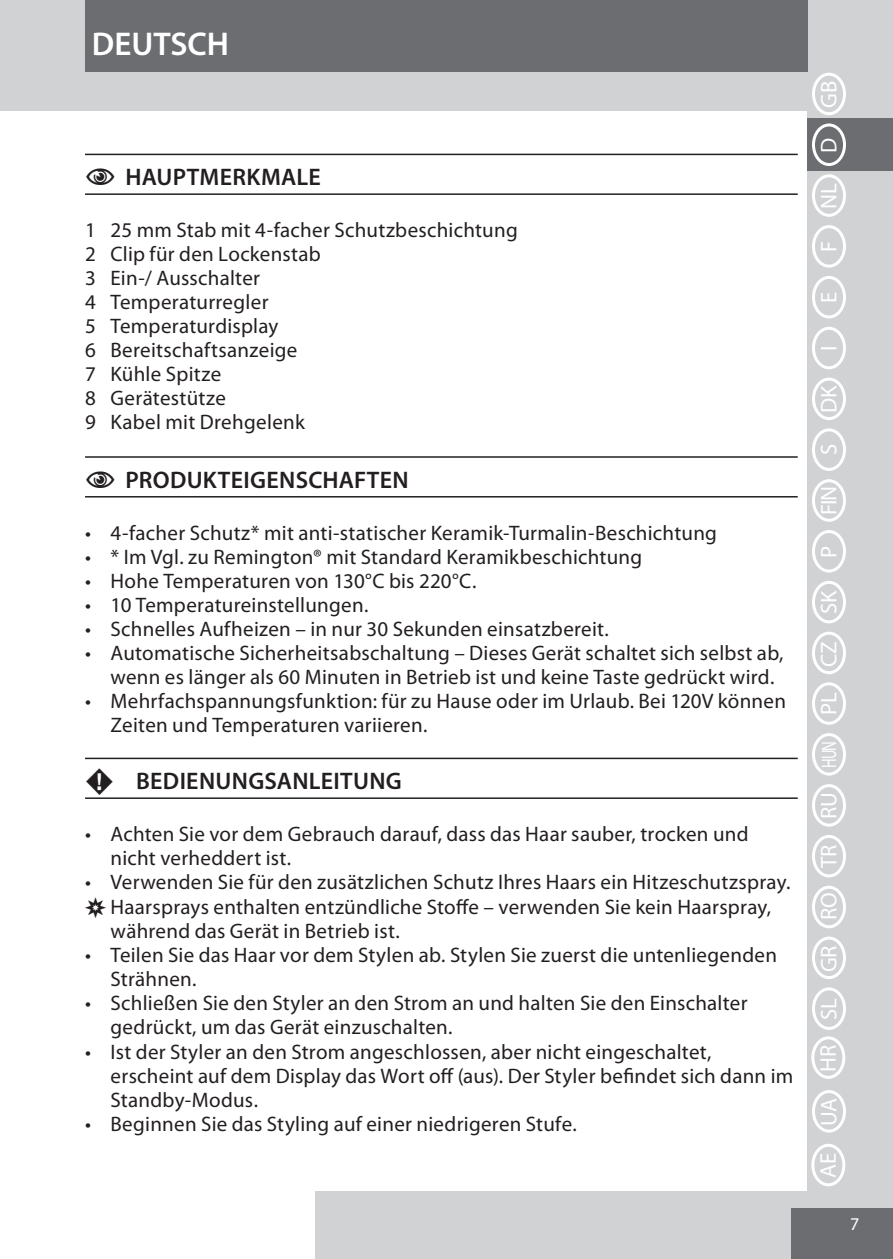
<style>
.page{position:relative;width:893px;height:1259px;background:#fff}
.page>*{position:absolute;margin:0;border:0;box-sizing:border-box;transform-origin:0 0}
.t1{font:600 33px "Myriad Pro";color:#fff}
.t2{font:600 24px "Myriad Pro";letter-spacing:.015em;color:#231f20}
.t3{font:22.8px "Myriad Pro";color:#fff}
.t4{font:21px/24px "Myriad Pro";letter-spacing:.01em;color:#231f20}
.t5{font:21px "Myriad Pro";color:#fff;scale:.7 1}
.t6{font:18px "Myriad Pro";color:#fff}
.s1{font-family:"Myriad Points";font-weight:400}
.s2{font-family:"Myriad Graphics"}
.s3{font-size:22.8px}
</style>
<div class="page">
<div style="left:315px;top:1191px;width:578px;height:68px;background:#d1d2d4"></div>
<div style="left:791px;top:1208px;width:102px;height:51px;background:#6c6d70"></div>
<div style="left:0;top:0;width:893px;height:111px;background:#d1d2d4"></div>
<div style="left:85px;top:0;width:723px;height:72px;background:#6c6d70"></div>
<div style="left:808px;top:90px;width:85px;height:1111px;background:#d1d2d4"></div>
<hr style="left:85px;top:154px;width:713px;height:1px;background:#231f20">
<hr style="left:85px;top:193px;width:713px;height:2px;background:#231f20">
<hr style="left:85px;top:456px;width:713px;height:2px;background:#231f20">
<hr style="left:85px;top:496px;width:713px;height:1px;background:#231f20">
<hr style="left:85px;top:757px;width:713px;height:2px;background:#231f20">
<hr style="left:85px;top:797px;width:713px;height:2px;background:#231f20">
<div style="left:808px;top:118px;width:85px;height:53px;background:#6c6d70"></div>
<div style="left:812px;top:73px;width:34px;height:42px;border:3px solid #fff;border-radius:50%"></div>
<div style="left:812px;top:123px;width:34px;height:43px;border:3px solid #fff;border-radius:50%"></div>
<div style="left:812px;top:174px;width:34px;height:43px;border:3px solid #fff;border-radius:50%"></div>
<div style="left:812px;top:225px;width:34px;height:43px;border:3px solid #fff;border-radius:50%"></div>
<div style="left:812px;top:276px;width:34px;height:42px;border:3px solid #fff;border-radius:50%"></div>
<div style="left:812px;top:327px;width:34px;height:42px;border:3px solid #fff;border-radius:50%"></div>
<div style="left:812px;top:377px;width:34px;height:43px;border:3px solid #fff;border-radius:50%"></div>
<div style="left:812px;top:428px;width:34px;height:43px;border:3px solid #fff;border-radius:50%"></div>
<div style="left:812px;top:479px;width:34px;height:43px;border:3px solid #fff;border-radius:50%"></div>
<div style="left:812px;top:530px;width:34px;height:42px;border:3px solid #fff;border-radius:50%"></div>
<div style="left:812px;top:581px;width:34px;height:42px;border:3px solid #fff;border-radius:50%"></div>
<div style="left:812px;top:631px;width:34px;height:43px;border:3px solid #fff;border-radius:50%"></div>
<div style="left:812px;top:733px;width:34px;height:42px;border:3px solid #fff;border-radius:50%"></div>
<div style="left:812px;top:682px;width:34px;height:43px;border:3px solid #fff;border-radius:50%"></div>
<div style="left:812px;top:784px;width:34px;height:42px;border:3px solid #fff;border-radius:50%"></div>
<div style="left:812px;top:835px;width:34px;height:42px;border:3px solid #fff;border-radius:50%"></div>
<div style="left:812px;top:885px;width:34px;height:43px;border:3px solid #fff;border-radius:50%"></div>
<div style="left:812px;top:936px;width:34px;height:43px;border:3px solid #fff;border-radius:50%"></div>
<div style="left:812px;top:987px;width:34px;height:43px;border:3px solid #fff;border-radius:50%"></div>
<div style="left:811px;top:1143px;width:34px;height:43px;border:3px solid #fff;border-radius:50%"></div>
<div style="left:811px;top:1036px;width:34px;height:43px;border:3px solid #fff;border-radius:50%"></div>
<div style="left:812px;top:1090px;width:34px;height:42px;border:3px solid #fff;border-radius:50%"></div>
<h1 class="t1" style="left:92px;top:23px;width:139px">DEUTSCH</h1>
<p class="t2" style="left:85px;top:162px;width:237px"><span class="s1">C</span> HAUPTMERKMALE</p>
<p class="t4" style="left:85px;top:218px;width:434px">1 25 mm Stab mit 4-facher Schutzbeschichtung<br>2 Clip für den Lockenstab<br>3 Ein-/ Ausschalter<br>4 Temperaturregler<br>5 Temperaturdisplay<br>6 Bereitschaftsanzeige<br>7 Kühle Spitze<br>8 Gerätestütze<br>9 Kabel mit Drehgelenk</p>
<p class="t2" style="left:85px;top:464px;width:325px"><span class="s1">C</span> PRODUKTEIGENSCHAFTEN</p>
<p class="t4" style="left:85px;top:520px;width:633px">• 4-facher Schutz* mit anti-statischer Keramik-Turmalin-Beschichtung</p>
<p class="t4" style="left:85px;top:544px;width:559px">• * Im Vgl. zu Remington® mit Standard Keramikbeschichtung</p>
<p class="t4" style="left:85px;top:568px;width:393px">• Hohe Temperaturen von 130°C bis 220°C.</p>
<p class="t4" style="left:85px;top:592px;width:285px">• 10 Temperatureinstellungen.</p>
<p class="t4" style="left:85px;top:616px;width:525px">• Schnelles Aufheizen – in nur 30 Sekunden einsatzbereit.</p>
<p class="t4" style="left:111px;top:640px;width:675px;text-indent:-26px">• Automatische Sicherheitsabschaltung – Dieses Gerät schaltet sich selbst ab, wenn es länger als 60 Minuten in Betrieb ist und keine Taste gedrückt wird.</p>
<p class="t4" style="left:111px;top:688px;width:677px;text-indent:-26px">• Mehrfachspannungsfunktion: für zu Hause oder im Urlaub. Bei 120V können<br>Zeiten und Temperaturen variieren.</p>
<p class="t2" style="left:85px;top:765px;width:318px"><span class="s1">F</span> BEDIENUNGSANLEITUNG</p>
<p class="t4" style="left:111px;top:822px;width:640px;text-indent:-26px">• Achten Sie vor dem Gebrauch darauf, dass das Haar sauber, trocken und nicht verheddert ist.</p>
<p class="t4" style="left:85px;top:870px;width:707px">• Verwenden Sie für den zusätzlichen Schutz Ihres Haars ein Hitzeschutzspray.</p>
<p class="t4" style="left:85px;top:895px;width:687px"><span class="s2">,</span> Haarsprays enthalten entzündliche Stoffe – verwenden Sie kein Haarspray,</p>
<p class="t4" style="left:111px;top:919px;width:291px">während das Gerät in Betrieb ist.</p>
<p class="t4" style="left:111px;top:943px;width:668px;text-indent:-26px">• Teilen Sie das Haar vor dem Stylen ab. Stylen Sie zuerst die untenliegenden<br>Strähnen.</p>
<p class="t4" style="left:111px;top:991px;width:638px;text-indent:-26px">• Schließen Sie den Styler an den Strom an und halten Sie den Einschalter gedrückt, um das Gerät einzuschalten.</p>
<p class="t4" style="left:111px;top:1039px;width:684px;text-indent:-26px">• Ist der Styler an den Strom angeschlossen, aber nicht eingeschaltet, erscheint auf dem Display das Wort off (aus). Der Styler befindet sich dann im<br>Standby-Modus.</p>
<p class="t4" style="left:85px;top:1111px;width:493px">• Beginnen Sie das Styling auf einer niedrigeren Stufe.</p>
<p class="t3" style="left:815px;top:108px;width:29px;rotate:-90deg">GB</p>
<p class="t3" style="left:815px;top:153px;width:17px;rotate:-90deg">D</p>
<p class="t3" style="left:815px;top:209px;width:27px;rotate:-90deg">NL</p>
<p class="t3" style="left:815px;top:252px;width:13px;rotate:-90deg">F</p>
<p class="t3" style="left:815px;top:303px;width:13px;rotate:-90deg">E</p>
<p class="t3" style="left:815px;top:351px;width:7px;rotate:-90deg">I</p>
<p class="t3" style="left:815px;top:413px;width:29px;rotate:-90deg">DK</p>
<p class="t3" style="left:815px;top:455px;width:13px;rotate:-90deg">S</p>
<p class="t3" style="left:815px;top:515px;width:30px;rotate:-90deg">FIN</p>
<p class="t3" style="left:815px;top:557px;width:14px;rotate:-90deg">P</p>
<p class="t3" style="left:815px;top:614px;width:25px;rotate:-90deg">SK</p>
<p class="t3" style="left:815px;top:667px;width:27px;rotate:-90deg">CZ</p>
<p class="t5" style="left:816px;top:768px;width:110px;rotate:-90deg">HUN <span class="s3">PL</span></p>
<p class="t3" style="left:815px;top:819px;width:28px;rotate:-90deg">RU</p>
<p class="t3" style="left:815px;top:868px;width:25px;rotate:-90deg">TR</p>
<p class="t3" style="left:815px;top:920px;width:30px;rotate:-90deg">RO</p>
<p class="t3" style="left:815px;top:972px;width:28px;rotate:-90deg">GR</p>
<p class="t3" style="left:815px;top:1020px;width:23px;rotate:-90deg">SL</p>
<p class="t3" style="left:814px;top:1072px;width:29px;rotate:-90deg">HR</p>
<p class="t3" style="left:815px;top:1125px;width:29px;rotate:-90deg">UA</p>
<p class="t3" style="left:814px;top:1177px;width:27px;rotate:-90deg">AE</p>
<p class="t6" style="left:850px;top:1212px;width:11px">7</p>
</div>
